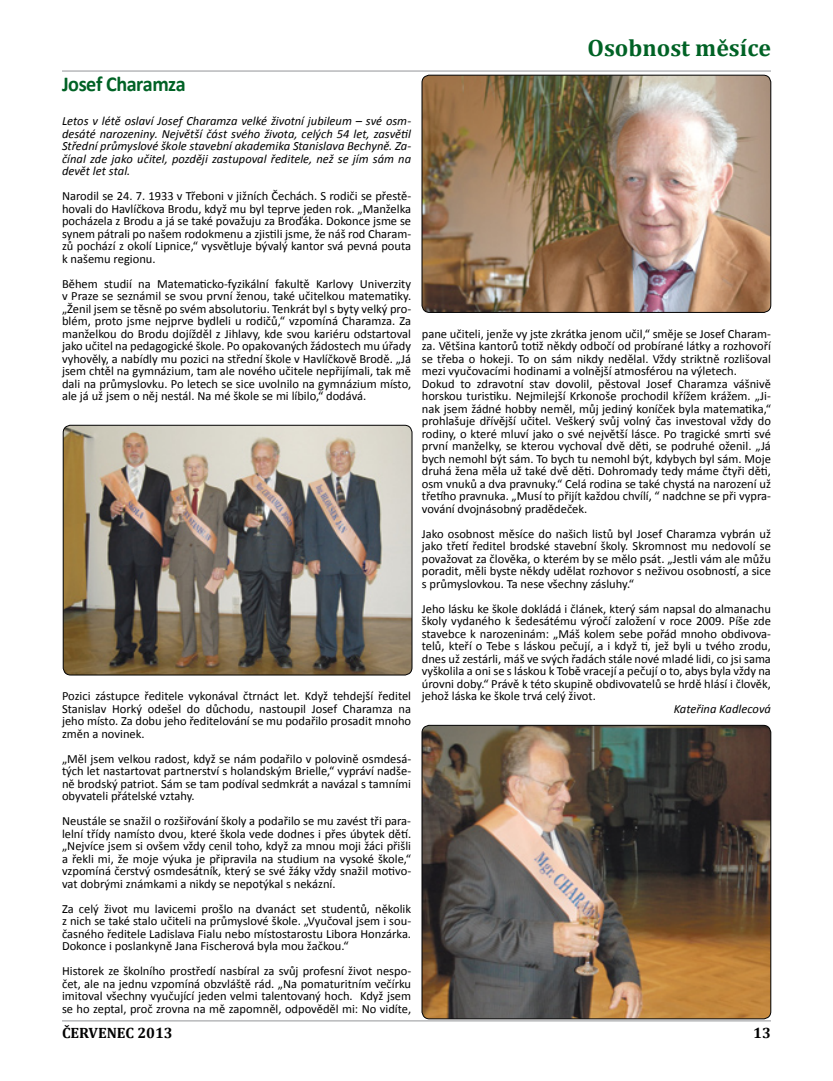
<style>
.page{position:relative;width:833px;height:1081px;background:#fff}
.page>*{position:absolute;margin:0;border:0;box-sizing:border-box;transform-origin:0 0}
.t1{font:700 23.75px "Cambria";color:#006225}
.t2{font:700 21.25px "Calibri";letter-spacing:-.025em;color:#006225;scale:.95 1}
.t3{font:700 15px "Cambria";color:#000}
.t4{font:12.5px/12.5px "Calibri";color:#000;text-align:justify}
.t5{font:italic 12.5px/12.5px "Calibri";color:#000;text-align:justify}
</style>
<div class="page">
<hr style="left:62px;top:71px;width:709px;height:1px;background:#939598">
<hr style="left:62px;top:1020px;width:709px;height:1px;background:#939598">
<img style="left:422px;top:75px;width:349px;height:237px">
<div style="left:422px;top:75px;width:349px;height:237px;border:1px solid #000;border-radius:8px"></div>
<img style="left:422px;top:725px;width:349px;height:294px">
<div style="left:422px;top:725px;width:349px;height:294px;border:1px solid #000;border-radius:8px"></div>
<img style="left:63px;top:425px;width:349px;height:250px">
<div style="left:63px;top:425px;width:349px;height:250px;border:1px solid #000;border-radius:8px"></div>
<h2 class="t2" style="left:62px;top:71px;width:132px">Josef Charamza</h2>
<p class="t5" style="left:62px;top:114px;width:351px">Letos v létě oslaví Josef Charamza velké životní jubileum – své osm&shy;desáté narozeniny. Největší část svého života, celých 54 let, zasvětil Střední průmyslové škole stavební akademika Stanislava Bechyně. Za&shy;čínal zde jako učitel, později zastupoval ředitele, než se jím sám na devět let stal.</p>
<p class="t4" style="left:62px;top:189px;width:351px">Narodil se 24. 7. 1933 v Třeboni v jižních Čechách. S rodiči se přestě&shy;hovali do Havlíčkova Brodu, když mu byl teprve jeden rok. „Manželka pocházela z Brodu a já se také považuju za Broďáka. Dokonce jsme se synem pátrali po našem rodokmenu a zjistili jsme, že náš rod Charam&shy;zů pochází z okolí Lipnice,“ vysvětluje bývalý kantor svá pevná pouta k našemu regionu.</p>
<p class="t4" style="left:62px;top:277px;width:351px">Během studií na Matematicko-fyzikální fakultě Karlovy Univerzity v Praze se seznámil se svou první ženou, také učitelkou matematiky. „Ženil jsem se těsně po svém absolutoriu. Tenkrát byl s byty velký pro&shy;blém, proto jsme nejprve bydleli u rodičů,“ vzpomíná Charamza. Za manželkou do Brodu dojížděl z Jihlavy, kde svou kariéru odstartoval jako učitel na pedagogické škole. Po opakovaných žádostech mu úřady vyhověly, a nabídly mu pozici na střední škole v Havlíčkově Brodě. „Já jsem chtěl na gymnázium, tam ale nového učitele nepřijímali, tak mě dali na průmyslovku. Po letech se sice uvolnilo na gymnázium místo, ale já už jsem o něj nestál. Na mé škole se mi líbilo,“ dodává.</p>
<p class="t4" style="left:62px;top:689px;width:351px">Pozici zástupce ředitele vykonával čtrnáct let. Když tehdejší ředitel Stanislav Horký odešel do důchodu, nastoupil Josef Charamza na jeho místo. Za dobu jeho ředitelování se mu podařilo prosadit mnoho změn a novinek.</p>
<p class="t4" style="left:62px;top:752px;width:351px">„Měl jsem velkou radost, když se nám podařilo v polovině osmdesá&shy;tých let nastartovat partnerství s holandským Brielle,“ vypráví nadše&shy;ně brodský patriot. Sám se tam podíval sedmkrát a navázal s tamními obyvateli přátelské vztahy.</p>
<p class="t4" style="left:62px;top:814px;width:351px">Neustále se snažil o rozšiřování školy a podařilo se mu zavést tři para&shy;lelní třídy namísto dvou, které škola vede dodnes i přes úbytek dětí. „Nejvíce jsem si ovšem vždy cenil toho, když za mnou moji žáci přišli a řekli mi, že moje výuka je připravila na studium na vysoké škole,“ vzpomíná čerstvý osmdesátník, který se své žáky vždy snažil motivo&shy;vat dobrými známkami a nikdy se nepotýkal s nekázní.</p>
<p class="t4" style="left:62px;top:902px;width:351px">Za celý život mu lavicemi prošlo na dvanáct set studentů, několik z nich se také stalo učiteli na průmyslové škole. „Vyučoval jsem i sou&shy;časného ředitele Ladislava Fialu nebo místostarostu Libora Honzárka.<br>Dokonce i poslankyně Jana Fischerová byla mou žačkou.“</p>
<p class="t4" style="left:62px;top:964px;width:351px">Historek ze školního prostředí nasbíral za svůj profesní život nespo&shy;čet, ale na jednu vzpomíná obzvláště rád. „Na pomaturitním večírku imitoval všechny vyučující jeden velmi talentovaný hoch. Když jsem se ho zeptal, proč zrovna na mě zapomněl, odpověděl mi: No vidíte,</p>
<h1 class="t1" style="left:587px;top:33px;width:185px">Osobnost měsíce</h1>
<p class="t4" style="left:422px;top:327px;width:351px;text-align:left">pane učiteli, jenže vy jste zkrátka jenom učil,“ směje se Josef Charam&shy;za. Většina kantorů totiž někdy odbočí od probírané látky a rozhovoří se třeba o hokeji. To on sám nikdy nedělal. Vždy striktně rozlišoval mezi vyučovacími hodinami a volnější atmosférou na výletech.<br>Dokud to zdravotní stav dovolil, pěstoval Josef Charamza vášnivě horskou turistiku. Nejmilejší Krkonoše prochodil křížem krážem. „Ji&shy;nak jsem žádné hobby neměl, můj jediný koníček byla matematika,“ prohlašuje dřívější učitel. Veškerý svůj volný čas investoval vždy do rodiny, o které mluví jako o své největší lásce. Po tragické smrti své první manželky, se kterou vychoval dvě děti, se podruhé oženil. „Já bych nemohl být sám. To bych tu nemohl být, kdybych byl sám. Moje druhá žena měla už také dvě děti. Dohromady tedy máme čtyři děti, osm vnuků a dva pravnuky.“ Celá rodina se také chystá na narození už třetího pravnuka. „Musí to přijít každou chvílí, “ nadchne se při vypra&shy;vování dvojnásobný pradědeček.</p>
<p class="t4" style="left:422px;top:527px;width:351px">Jako osobnost měsíce do našich listů byl Josef Charamza vybrán už jako třetí ředitel brodské stavební školy. Skromnost mu nedovolí se považovat za člověka, o kterém by se mělo psát. „Jestli vám ale můžu poradit, měli byste někdy udělat rozhovor s neživou osobností, a sice s průmyslovkou. Ta nese všechny zásluhy.“</p>
<p class="t4" style="left:422px;top:602px;width:351px">Jeho lásku ke škole dokládá i článek, který sám napsal do almanachu školy vydaného k šedesátému výročí založení v roce 2009. Píše zde stavebce k narozeninám: „Máš kolem sebe pořád mnoho obdivova&shy;telů, kteří o Tebe s láskou pečují, a i když ti, jež byli u tvého zrodu, dnes už zestárli, máš ve svých řadách stále nové mladé lidi, co jsi sama vyškolila a oni se s láskou k Tobě vracejí a pečují o to, abys byla vždy na úrovni doby.“ Právě k této skupině obdivovatelů se hrdě hlásí i člověk, jehož láska ke škole trvá celý život.</p>
<p class="t5" style="left:673px;top:702px;width:99px">Kateřina Kadlecová</p>
<p class="t3" style="left:62px;top:1024px;width:112px">ČERVENEC 2013</p>
<p class="t3" style="left:753px;top:1024px;width:19px">13</p>
</div>
